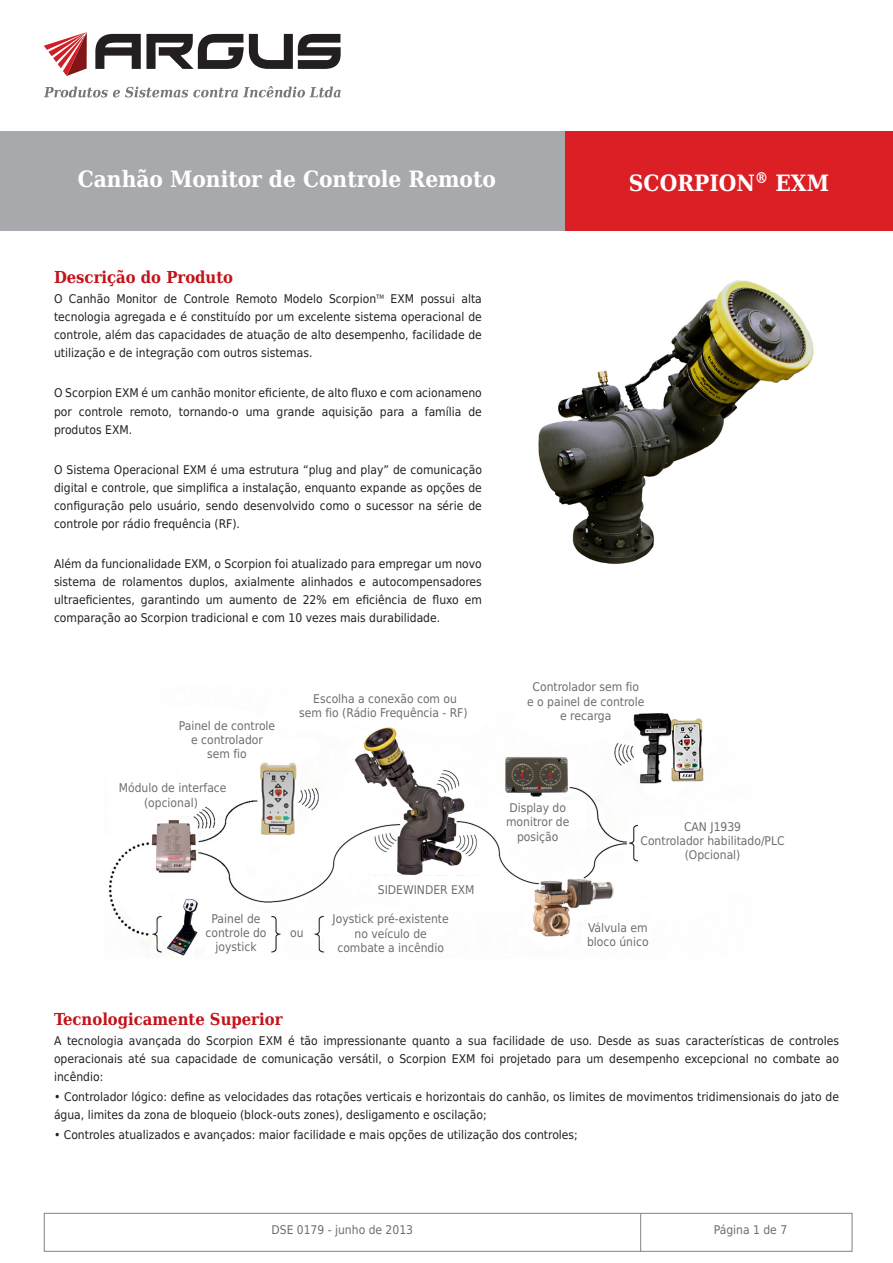
<style>
.page{position:relative;width:893px;height:1263px;background:#fff}
.page>*{position:absolute;margin:0;border:0;box-sizing:border-box;transform-origin:0 0}
.t1{font:700 22.5px "DejaVu Serif Condensed";color:#fff}
.t2{font:700 16.5px "DejaVu Serif Condensed";color:#c4121a}
.t3{font:12px/18px "DejaVu Sans Condensed";color:#231f20;text-align:justify}
.t4{font:12px/14.4px "DejaVu Sans Condensed";color:#6c6d70;text-align:center}
</style>
<div class="page">
<div style="left:44px;top:1213px;width:808px;height:39px;border:1px solid #808285"></div>
<hr style="left:640px;top:1213px;width:1px;height:38px;background:#808285">
<div style="left:0;top:132px;width:581px;height:99px;background:#a8a9ad"></div>
<div style="left:565px;top:132px;width:328px;height:99px;background:#dc1f25"></div>
<svg style="left:44px;top:32px;width:43px;height:44px"></svg>
<svg style="left:95px;top:34px;width:246px;height:35px"></svg>
<svg style="left:44px;top:86px;width:297px;height:11px"></svg>
<img style="left:108px;top:713px;width:596px;height:243px">
<svg style="left:179px;top:716px;width:99px;height:55px"></svg>
<svg style="left:121px;top:781px;width:104px;height:37px"></svg>
<div style="left:301px;top:697px;width:166px;height:30px;background:#fff"></div>
<div style="left:495px;top:800px;width:92px;height:30px;background:#fff"></div>
<svg style="left:520px;top:713px;width:123px;height:26px"></svg>
<div style="left:638px;top:823px;width:114px;height:39px;background:#fff"></div>
<div style="left:206px;top:914px;width:62px;height:39px;background:#fff"></div>
<div style="left:289px;top:919px;width:20px;height:22px;background:#fff"></div>
<div style="left:325px;top:916px;width:109px;height:32px;background:#fff"></div>
<div style="left:371px;top:876px;width:110px;height:17px;background:#fff"></div>
<div style="left:591px;top:920px;width:56px;height:30px;background:#fff"></div>
<img style="left:538px;top:280px;width:276px;height:284px">
<p class="t1" style="left:78px;top:159px;width:420px">Canhão Monitor de Controle Remoto</p>
<p class="t2" style="left:54px;top:263px;width:181px">Descrição do Produto</p>
<p class="t3" style="left:54px;top:290px;width:429px">O Canhão Monitor de Controle Remoto Modelo Scorpion<sup>TM</sup> EXM possui alta tecnologia agregada e é constituído por um excelente sistema operacional de controle, além das capacidades de atuação de alto desempenho, facilidade de utilização e de integração com outros sistemas.</p>
<p class="t3" style="left:54px;top:384px;width:429px">O Scorpion EXM é um canhão monitor eficiente, de alto fluxo e com acionameno por controle remoto, tornando-o uma grande aquisição para a família de produtos EXM.</p>
<p class="t3" style="left:54px;top:460px;width:429px">O Sistema Operacional EXM é uma estrutura “plug and play” de comunicação digital e controle, que simplifica a instalação, enquanto expande as opções de configuração pelo usuário, sendo desenvolvido como o sucessor na série de controle por rádio frequência (RF).</p>
<p class="t3" style="left:54px;top:554px;width:429px">Além da funcionalidade EXM, o Scorpion foi atualizado para empregar um novo sistema de rolamentos duplos, axialmente alinhados e autocompensadores ultraeficientes, garantindo um aumento de 22% em eficiência de fluxo em comparação ao Scorpion tradicional e com 10 vezes mais durabilidade.</p>
<p class="t1" style="left:629px;top:163px;width:202px">SCORPION<sup>®</sup> EXM</p>
<p class="t4" style="left:179px;top:718px;width:98px">Painel de controle e controlador sem fio</p>
<p class="t4" style="left:119px;top:780px;width:109px">Módulo de interface (opcional)</p>
<p class="t4" style="left:299px;top:691px;width:170px">Escolha a conexão com ou sem fio (Rádio Frequência - RF)</p>
<p class="t4" style="left:527px;top:680px;width:119px">Controlador sem fio<br>e o painel de controle e recarga</p>
<p class="t4" style="left:378px;top:882px;width:98px">SIDEWINDER EXM</p>
<p class="t4" style="left:506px;top:800px;width:65px">Display do monitror de posição</p>
<p class="t4" style="left:640px;top:819px;width:146px">CAN J1939<br>Controlador habilitado/PLC (Opcional)</p>
<p class="t4" style="left:206px;top:911px;width:62px">Painel de controle do joystick</p>
<p class="t4" style="left:333px;top:911px;width:118px">Joystick pré-existente no veículo de combate a incêndio</p>
<p class="t4" style="left:587px;top:920px;width:63px;text-align:left">Válvula em bloco único</p>
<p class="t4" style="left:290px;top:926px;width:15px">ou</p>
<p class="t2" style="left:54px;top:1004px;width:230px">Tecnologicamente Superior</p>
<p class="t3" style="left:54px;top:1031px;width:786px">A tecnologia avançada do Scorpion EXM é tão impressionante quanto a sua facilidade de uso. Desde as suas características de controles operacionais até sua capacidade de comunicação versátil, o Scorpion EXM foi projetado para um desempenho excepcional no combate ao incêndio:</p>
<p class="t3" style="left:54px;top:1087px;width:786px">• Controlador lógico: define as velocidades das rotações verticais e horizontais do canhão, os limites de movimentos tridimensionais do jato de água, limites da zona de bloqueio (block-outs zones), desligamento e oscilação;</p>
<p class="t3" style="left:54px;top:1125px;width:525px">• Controles atualizados e avançados: maior facilidade e mais opções de utilização dos controles;</p>
<p class="t4" style="left:271px;top:1222px;width:143px">DSE 0179 - junho de 2013</p>
<p class="t4" style="left:714px;top:1222px;width:75px">Página 1 de 7</p>
</div>
